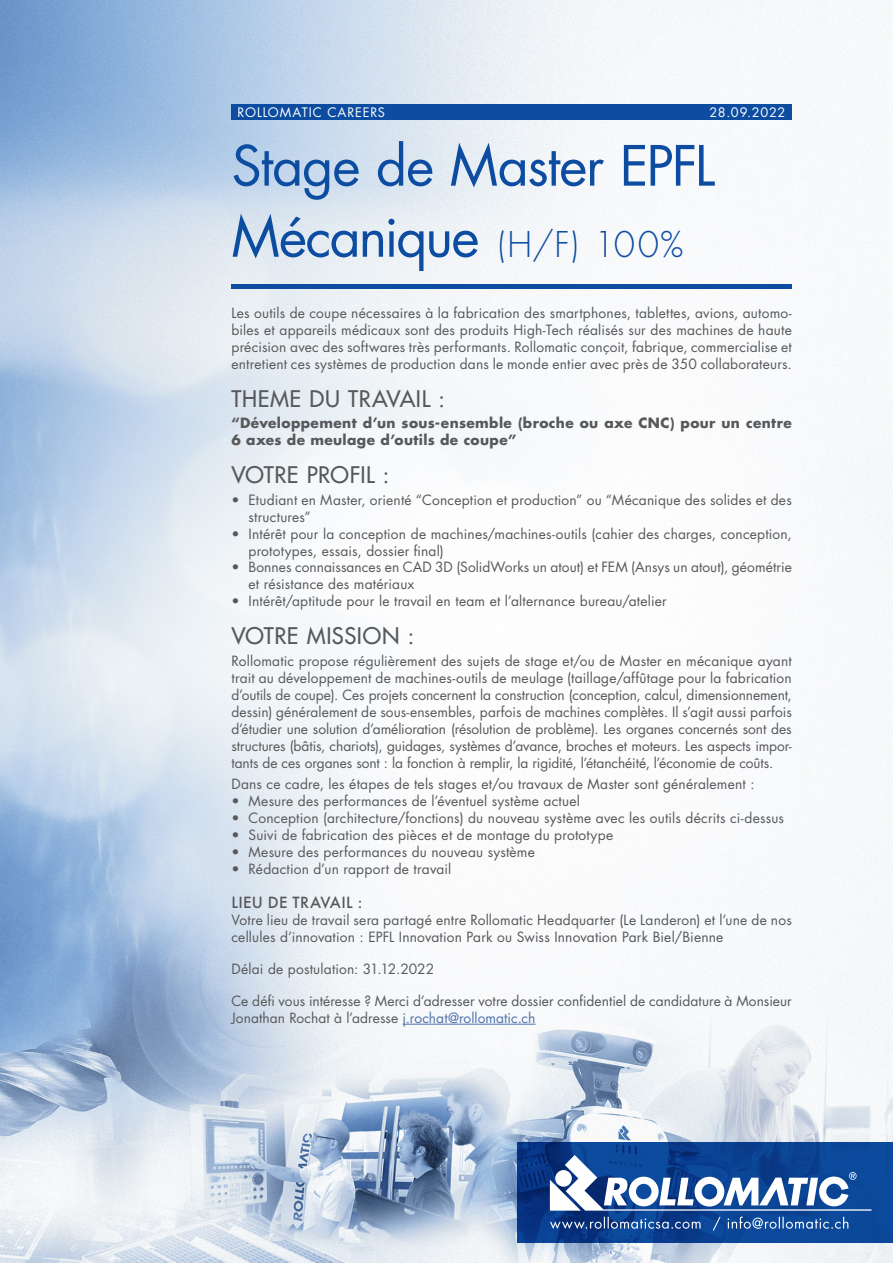
<style>
.page{position:relative;width:893px;height:1263px;background:#fff}
.page>*{position:absolute;margin:0;border:0;box-sizing:border-box;transform-origin:0 0}
.t1{font:54px/71.1px "Futura Std";letter-spacing:-.03em;color:#0d4da1}
.t2{font:22.2px "Futura";letter-spacing:.02em;color:#57585a}
.t3{font:500 15px "Futura";letter-spacing:.02em;color:#57585a}
.t4{font:13.8px/17px "Futura Std";letter-spacing:.01em;color:#57585a}
.t5{font:700 13.8px/17px "Futura Std";letter-spacing:.025em;color:#57585a}
.t6{font:12.75px "Futura Std";letter-spacing:.065em;color:#fff}
.s1{font-weight:300;font-size:34.5px}
.s2{color:#4d72ac}
</style>
<div class="page">
<img style="left:0;top:0;width:893px;height:1263px">
<svg style="left:518px;top:1142px;width:375px;height:101px;background:#093f8f"></svg>
<svg style="left:550px;top:1155px;width:321px;height:76px"></svg>
<hr style="left:403px;top:1024px;width:133px;height:1px;background:#4d72ac">
<div style="left:231px;top:284px;width:561px;height:5px;background:#0d4da1"></div>
<div style="left:231px;top:104px;width:561px;height:15px;background:#0d4da1"></div>
<p class="t6" style="left:237px;top:104px;width:149px">ROLLOMATIC CAREERS</p>
<p class="t6" style="left:710px;top:104px;width:77px">28.09.2022</p>
<h1 class="t1" style="left:231px;top:131px;width:485px">Stage de Master EPFL<br>Mécanique <span class="s1">(H/F) 100%</span></h1>
<p class="t4" style="left:231px;top:304px;width:562px;text-align:justify">Les outils de coupe nécessaires à la fabrication des smartphones, tablettes, avions, automo&shy;biles et appareils médicaux sont des produits High-Tech réalisés sur des machines de haute précision avec des softwares très performants. Rollomatic conçoit, fabrique, commercialise et entretient ces systèmes de production dans le monde entier avec près de 350 collaborateurs.</p>
<h2 class="t2" style="left:231px;top:384px;width:215px">THEME DU TRAVAIL :</h2>
<p class="t5" style="left:231px;top:414px;width:562px">“Développement d’un sous-ensemble (broche ou axe CNC) pour un centre<br>6 axes de meulage d’outils de coupe”</p>
<h2 class="t2" style="left:231px;top:460px;width:159px">VOTRE PROFIL :</h2>
<p class="t4" style="left:248px;top:491px;width:545px;text-indent:-17px">• Etudiant en Master, orienté “Conception et production” ou “Mécanique des solides et des structures”</p>
<p class="t4" style="left:248px;top:525px;width:545px;text-indent:-17px">• Intérêt pour la conception de machines/machines-outils (cahier des charges, conception, prototypes, essais, dossier final)</p>
<p class="t4" style="left:248px;top:559px;width:545px;text-indent:-17px">• Bonnes connaissances en CAD 3D (SolidWorks un atout) et FEM (Ansys un atout), géométrie et résistance des matériaux</p>
<p class="t4" style="left:231px;top:593px;width:437px">• Intérêt/aptitude pour le travail en team et l’alternance bureau/atelier</p>
<h2 class="t2" style="left:231px;top:622px;width:184px">VOTRE MISSION :</h2>
<p class="t4" style="left:231px;top:652px;width:562px;text-align:justify">Rollomatic propose régulièrement des sujets de stage et/ou de Master en mécanique ayant trait au développement de machines-outils de meulage (taillage/affûtage pour la fabrication d’outils de coupe). Ces projets concernent la construction (conception, calcul, dimensionnement, dessin) généralement de sous-ensembles, parfois de machines complètes. Il s’agit aussi parfois d’étudier une solution d’amélioration (résolution de problème). Les organes concernés sont des structures (bâtis, chariots), guidages, systèmes d’avance, broches et moteurs. Les aspects impor&shy;tants de ces organes sont : la fonction à remplir, la rigidité, l’étanchéité, l’économie de coûts.</p>
<p class="t4" style="left:231px;top:776px;width:525px">Dans ce cadre, les étapes de tels stages et/ou travaux de Master sont généralement :</p>
<p class="t4" style="left:231px;top:793px;width:350px">• Mesure des performances de l’éventuel système actuel</p>
<p class="t4" style="left:231px;top:810px;width:554px">• Conception (architecture/fonctions) du nouveau système avec les outils décrits ci-dessus</p>
<p class="t4" style="left:231px;top:827px;width:383px">• Suivi de fabrication des pièces et de montage du prototype</p>
<p class="t4" style="left:231px;top:844px;width:305px">• Mesure des performances du nouveau système</p>
<p class="t4" style="left:231px;top:861px;width:221px">• Rédaction d’un rapport de travail</p>
<p class="t3" style="left:231px;top:892px;width:132px">LIEU DE TRAVAIL :</p>
<p class="t4" style="left:231px;top:911px;width:562px">Votre lieu de travail sera partagé entre Rollomatic Headquarter (Le Landeron) et l’une de nos cellules d’innovation : EPFL Innovation Park ou Swiss Innovation Park Biel/Bienne</p>
<p class="t4" style="left:231px;top:960px;width:204px">Délai de postulation: 31.12.2022</p>
<p class="t4" style="left:231px;top:992px;width:562px">Ce défi vous intéresse ? Merci d’adresser votre dossier confidentiel de candidature à Monsieur<br>Jonathan Rochat à l’adresse <span class="s2">j.rochat@rollomatic.ch</span></p>
</div>
